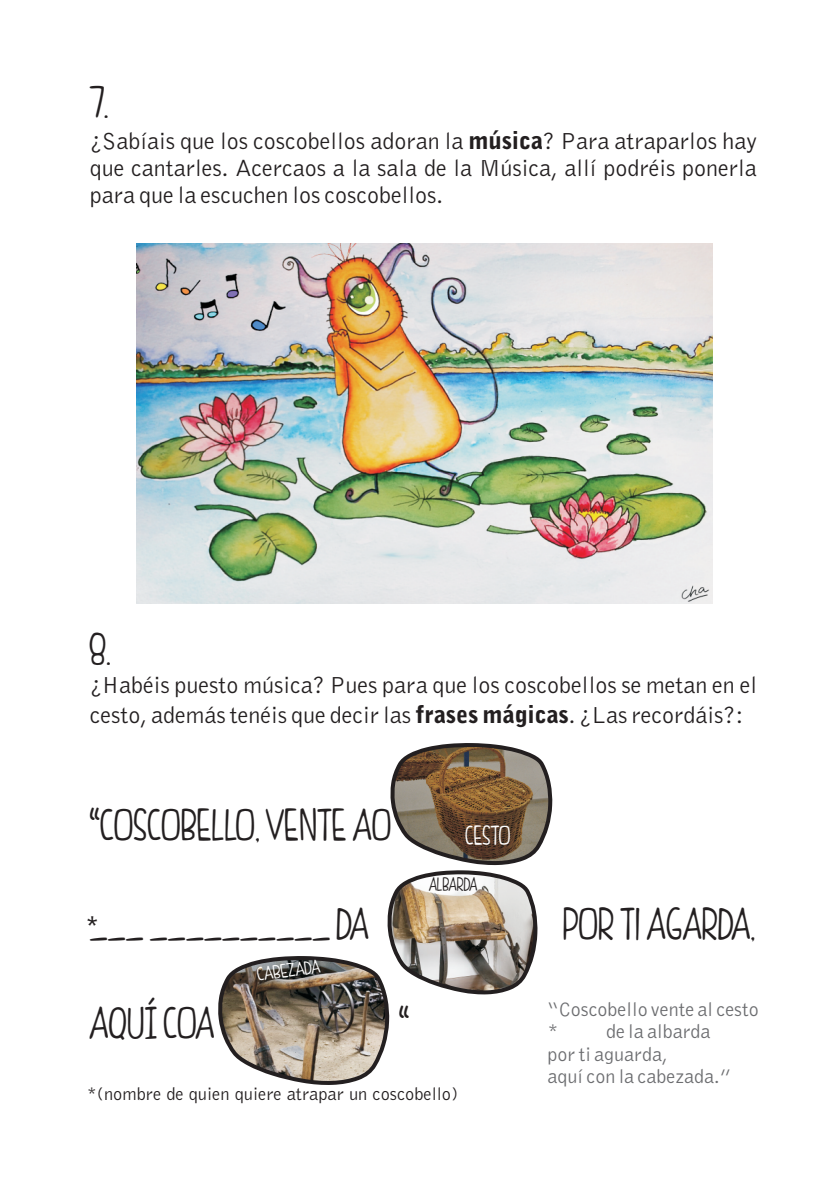
<style>
.page{position:relative;width:840px;height:1191px;background:#fff}
.page>*{position:absolute;margin:0;border:0;box-sizing:border-box;transform-origin:0 0}
.t1{font:48px/99px "FIS Hfingers";color:#231f20}
.t2{font:28.8px "FIS Hfingers";color:#fff}
.t3{font:300 24px/27.2px "Bell Gothic";color:#231f20;text-align:justify}
.t4{font:20.4px "FIS Hfingers";color:#fff;scale:1.13 1}
.t5{font:20.4px "FIS Hfingers";color:#231f20}
.t6{font:300 20px/22.2px "Bell Gothic";color:#6c6d70}
.t7{font:300 18.4px "Bell Gothic";color:#231f20}
.t8{font:18px "Teen";color:#231f20}
.s1{font-family:"Bell Gothic BT";font-weight:900}
</style>
<div class="page">
<img style="left:136px;top:243px;width:576px;height:361px">
<svg style="left:218px;top:743px;width:335px;height:342px"></svg>
<h1 class="t1" style="left:90px;top:56px;width:21px">7.</h1>
<p class="t3" style="left:90px;top:129px;width:668px">¿Sabíais que los coscobellos adoran la <span class="s1">música</span>? Para atraparlos hay que cantarles. Acercaos a la sala de la Música, allí podréis ponerla para que la escuchen los coscobellos.</p>
<h1 class="t1" style="left:90px;top:603px;width:23px">8.</h1>
<p class="t3" style="left:90px;top:672px;width:668px;line-height:30px">¿Habéis puesto música? Pues para que los coscobellos se metan en el cesto, además tenéis que decir las <span class="s1">frases mágicas</span>. ¿Las recordáis?:</p>
<h1 class="t1" style="left:90px;top:779px;width:304px">“COSCOBELLO, VENTE AO ___ __________ DA</h1>
<p class="t8" style="left:87px;top:914px;width:12px">*</p>
<p class="t4" style="left:256px;top:965px;width:57px;rotate:-7deg">CABEZADA</p>
<h1 class="t1" style="left:90px;top:977px;width:127px">AQUÍ COA</h1>
<h1 class="t1" style="left:399px;top:977px;width:12px">“</h1>
<p class="t2" style="left:465px;top:823px;width:47px">CESTO</p>
<p class="t5" style="left:429px;top:875px;width:50px">ALBARDA</p>
<p class="t7" style="left:87px;top:1086px;width:373px">*(nombre de quien quiere atrapar un coscobello)</p>
<h1 class="t1" style="left:563px;top:878px;width:193px">POR TI AGARDA,</h1>
<p class="t6" style="left:547px;top:999px;width:212px">“Coscobello vente al cesto * de la albarda<br>por ti aguarda,<br>aquí con la cabezada.”</p>
</div>
